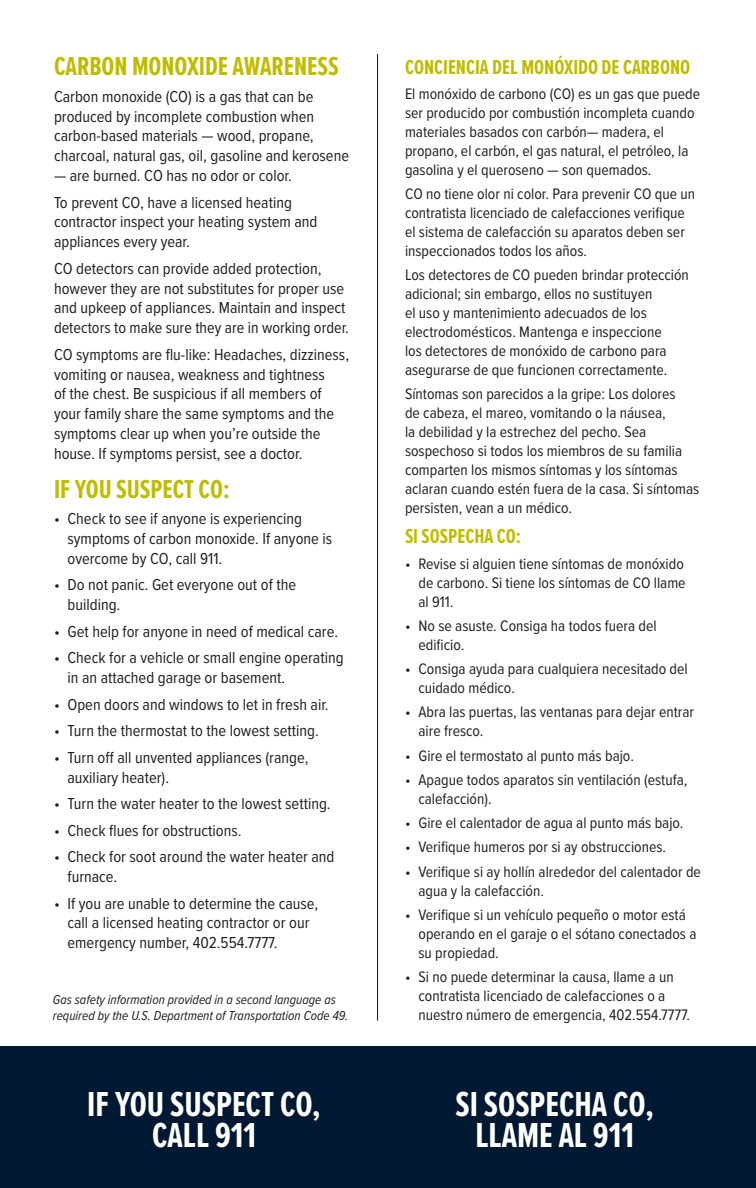
<style>
.page{position:relative;width:756px;height:1188px;background:#fff}
.page>*{position:absolute;margin:0;border:0;box-sizing:border-box;transform-origin:0 0}
.t1{font:700 36px/31.5px "Proxima Nova Ex Cn";color:#fff;text-align:center}
.subhead{font:700 27px "Proxima Nova Ex Cn";color:#c0bc00}
.subhead-2{font:700 21px "Proxima Nova Ex Cn";color:#c0bc00}
.subhead-3{font:16.5px/19.8px "Proxima Nova Cond";color:#231f20}
.subhead-4{font:15.75px/18.9px "Proxima Nova Cond";color:#231f20}
.subhead-5{font:italic 13.5px/16.2px "Proxima Nova Cond";color:#231f20}
</style>
<div class="page">
<hr style="left:377px;top:54px;width:1px;height:967px;background:#001932">
<div style="left:0;top:1046px;width:756px;height:142px;background:#001932"></div>
<p class="subhead" style="left:54px;top:47px;width:286px">CARBON MONOXIDE AWARENESS</p>
<p class="subhead-3" style="left:54px;top:86px;width:297px">Carbon monoxide (CO) is a gas that can be produced by incomplete combustion when carbon-based materials — wood, propane, charcoal, natural gas, oil, gasoline and kerosene</p>
<p class="subhead-3" style="left:54px;top:165px;width:239px">— are burned. CO has no odor or color.</p>
<p class="subhead-3" style="left:54px;top:192px;width:265px">To prevent CO, have a licensed heating contractor inspect your heating system and appliances every year.</p>
<p class="subhead-3" style="left:54px;top:258px;width:296px">CO detectors can provide added protection, however they are not substitutes for proper use and upkeep of appliances. Maintain and inspect detectors to make sure they are in working order.</p>
<p class="subhead-3" style="left:54px;top:344px;width:297px">CO symptoms are flu-like: Headaches, dizziness, vomiting or nausea, weakness and tightness<br>of the chest. Be suspicious if all members of your family share the same symptoms and the symptoms clear up when you’re outside the house. If symptoms persist, see a doctor.</p>
<p class="subhead" style="left:54px;top:469px;width:177px">IF YOU SUSPECT CO:</p>
<p class="subhead-3" style="left:68px;top:508px;width:266px;text-indent:-14px">• Check to see if anyone is experiencing symptoms of carbon monoxide. If anyone is overcome by CO, call 911.</p>
<p class="subhead-3" style="left:68px;top:574px;width:230px;text-indent:-14px">• Do not panic. Get everyone out of the building.</p>
<p class="subhead-3" style="left:54px;top:621px;width:286px">• Get help for anyone in need of medical care.</p>
<p class="subhead-3" style="left:68px;top:647px;width:278px;text-indent:-14px">• Check for a vehicle or small engine operating in an attached garage or basement.</p>
<p class="subhead-3" style="left:54px;top:694px;width:276px">• Open doors and windows to let in fresh air.</p>
<p class="subhead-3" style="left:54px;top:720px;width:266px">• Turn the thermostat to the lowest setting.</p>
<p class="subhead-3" style="left:68px;top:747px;width:242px;text-indent:-14px">• Turn off all unvented appliances (range, auxiliary heater).</p>
<p class="subhead-3" style="left:54px;top:793px;width:278px">• Turn the water heater to the lowest setting.</p>
<p class="subhead-3" style="left:54px;top:820px;width:189px">• Check flues for obstructions.</p>
<p class="subhead-3" style="left:68px;top:846px;width:268px;text-indent:-14px">• Check for soot around the water heater and furnace.</p>
<p class="subhead-3" style="left:68px;top:893px;width:252px;text-indent:-14px">• If you are unable to determine the cause, call a licensed heating contractor or our emergency number, 402.554.7777.</p>
<p class="subhead-5" style="left:53px;top:991px;width:297px">Gas safety information provided in a second language as required by the U.S. Department of Transportation Code 49.</p>
<p class="subhead-2" style="left:405px;top:52px;width:287px">CONCIENCIA DEL MONÓXIDO DE CARBONO</p>
<p class="subhead-4" style="left:405px;top:84px;width:297px">El monóxido de carbono (CO) es un gas que puede ser producido por combustión incompleta cuando materiales basados con carbón— madera, el propano, el carbón, el gas natural, el petróleo, la gasolina y el queroseno — son quemados.</p>
<p class="subhead-4" style="left:405px;top:184px;width:292px">CO no tiene olor ni color. Para prevenir CO que un contratista licenciado de calefacciones verifique el sistema de calefacción su aparatos deben ser inspeccionados todos los años.</p>
<p class="subhead-4" style="left:405px;top:265px;width:285px">Los detectores de CO pueden brindar protección adicional; sin embargo, ellos no sustituyen<br>el uso y mantenimiento adecuados de los electrodomésticos. Mantenga e inspeccione<br>los detectores de monóxido de carbono para asegurarse de que funcionen correctamente.</p>
<p class="subhead-4" style="left:405px;top:384px;width:296px">Síntomas son parecidos a la gripe: Los dolores<br>de cabeza, el mareo, vomitando o la náusea,<br>la debilidad y la estrechez del pecho. Sea sospechoso si todos los miembros de su familia comparten los mismos síntomas y los síntomas aclaran cuando estén fuera de la casa. Si síntomas persisten, vean a un médico.</p>
<p class="subhead-2" style="left:405px;top:521px;width:118px">SI SOSPECHA CO:</p>
<p class="subhead-4" style="left:418px;top:553px;width:269px;text-align:justify;text-indent:-14px">• Revise si alguien tiene síntomas de monóxido de carbono. Si tiene los síntomas de CO llame al 911.</p>
<p class="subhead-4" style="left:418px;top:616px;width:240px;text-indent:-14px">• No se asuste. Consiga ha todos fuera del edificio.</p>
<p class="subhead-4" style="left:418px;top:659px;width:271px;text-indent:-14px">• Consiga ayuda para cualquiera necesitado del cuidado médico.</p>
<p class="subhead-4" style="left:418px;top:702px;width:277px;text-indent:-14px">• Abra las puertas, las ventanas para dejar entrar aire fresco.</p>
<p class="subhead-4" style="left:405px;top:745px;width:230px">• Gire el termostato al punto más bajo.</p>
<p class="subhead-4" style="left:418px;top:769px;width:270px;text-indent:-14px">• Apague todos aparatos sin ventilación (estufa, calefacción).</p>
<p class="subhead-4" style="left:405px;top:813px;width:280px">• Gire el calentador de agua al punto más bajo.</p>
<p class="subhead-4" style="left:405px;top:837px;width:263px">• Verifique humeros por si ay obstrucciones.</p>
<p class="subhead-4" style="left:418px;top:861px;width:284px;text-indent:-14px">• Verifique si ay hollín alrededor del calentador de agua y la calefacción.</p>
<p class="subhead-4" style="left:418px;top:904px;width:280px;text-indent:-14px">• Verifique si un vehículo pequeño o motor está operando en el garaje o el sótano conectados a su propiedad.</p>
<p class="subhead-4" style="left:418px;top:967px;width:273px;text-indent:-14px">• Si no puede determinar la causa, llame a un contratista licenciado de calefacciones o a nuestro número de emergencia, 402.554.7777.</p>
<p class="t1" style="left:87px;top:1087px;width:235px">IF YOU SUSPECT CO,<br>CALL 911</p>
<p class="t1" style="left:455px;top:1087px;width:200px">SI SOSPECHA CO,<br>LLAME AL 911</p>
</div>
